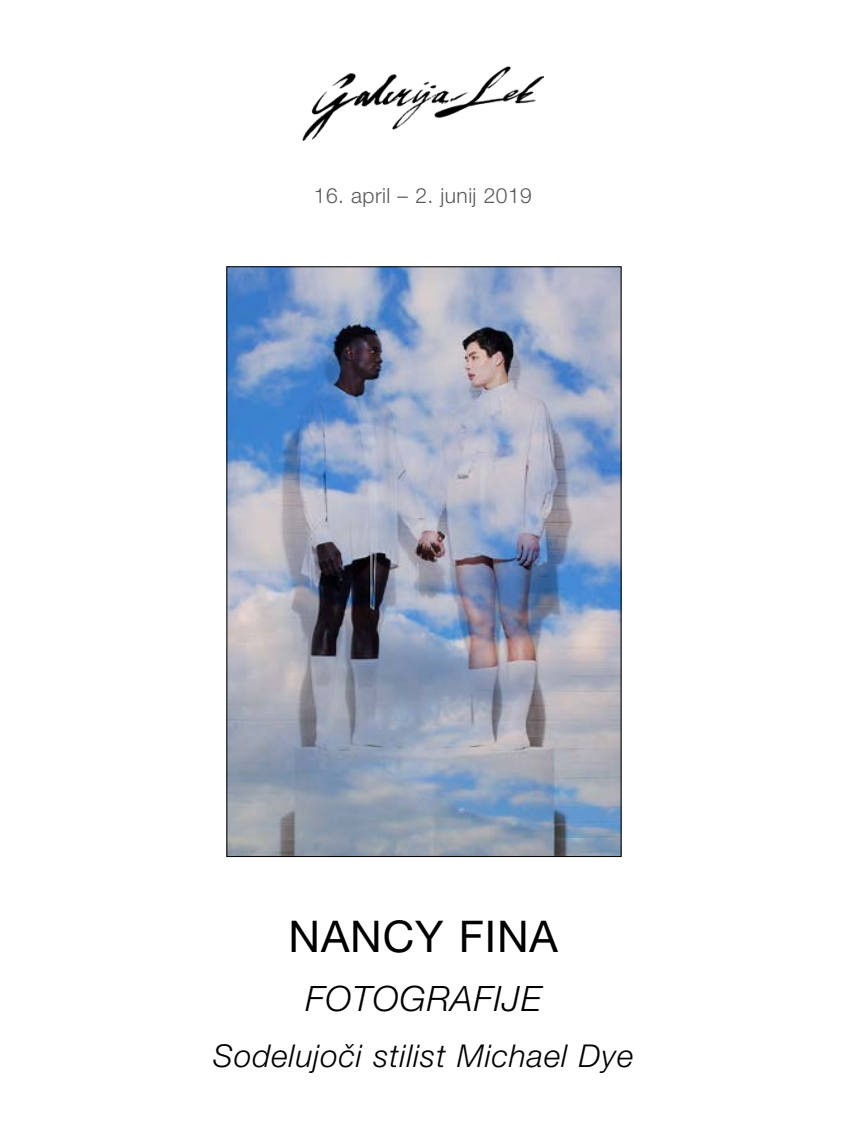
<style>
.page{position:relative;width:844px;height:1141px;background:#fff}
.page>*{position:absolute;margin:0;border:0;box-sizing:border-box;transform-origin:0 0}
.t1{font:43.75px "Helvetica Neue CE";letter-spacing:.02em;color:#000}
.t2{font:italic 300 35px "Helvetica Neue CE";letter-spacing:.03em;color:#000}
.t3{font:italic 300 31.5px "Helvetica Neue CE";letter-spacing:.03em;color:#000}
.t4{font:300 21px "Helvetica Neue CE";letter-spacing:.02em;color:#58595b}
</style>
<div class="page">
<img style="left:302px;top:66px;width:241px;height:75px">
<img style="left:228px;top:268px;width:391px;height:587px">
<p class="t4" style="left:314px;top:183px;width:219px">16. april – 2. junij 2019</p>
<h1 class="t1" style="left:288px;top:910px;width:271px">NANCY FINA</h1>
<p class="t2" style="left:305px;top:977px;width:237px">FOTOGRAFIJE</p>
<p class="t3" style="left:213px;top:1037px;width:421px">Sodelujoči stilist Michael Dye</p>
</div>
